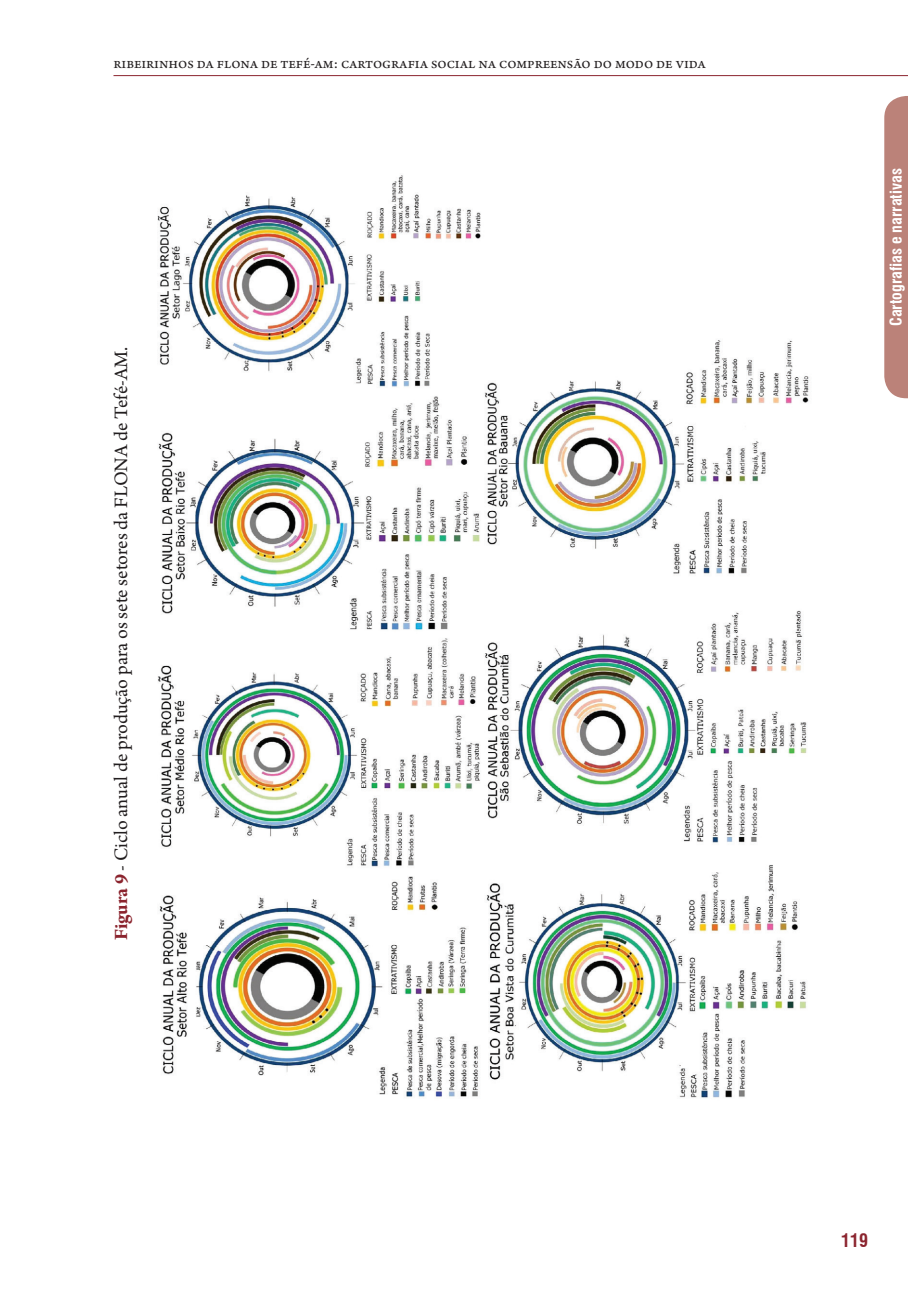
<style>
.page{position:relative;width:908px;height:1304px;background:#fff}
.page>*{position:absolute;margin:0;border:0;box-sizing:border-box;transform-origin:0 0}
.t1{font:20px "Arno Pro";color:#231f20}
.t2{font:700 condensed 18px "Swiss 721 BT";color:#8b242e}
.t3{font:16px "Arno Pro";color:#231f20}
.t4{font:700 condensed 16px "Swiss 721 BT";color:#fff}
.s1{font-weight:700;color:#8b242e}
</style>
<div class="page">
<hr style="left:113px;top:75px;width:794px;height:1px;background:#8b242e">
<svg style="left:884px;top:96px;width:23px;height:302px;background:#bd867e"></svg>
<img style="left:158px;top:175px;width:651px;height:923px">
<p class="t3" style="left:113px;top:54px;width:593px">Ribeirinhos da FLONA de Tefé-AM: Cartografia Social na compreensão do modo de vida</p>
<p class="t1" style="left:110px;top:940px;width:595px;rotate:-90deg"><span class="s1">Figura 9</span> - Ciclo anual de produção para os sete setores da FLONA de Tefé-AM.</p>
<p class="t4" style="left:885px;top:326px;width:159px;rotate:-90deg">Cartografias e narrativas</p>
<p class="t2" style="left:840px;top:1229px;width:28px">119</p>
</div>
